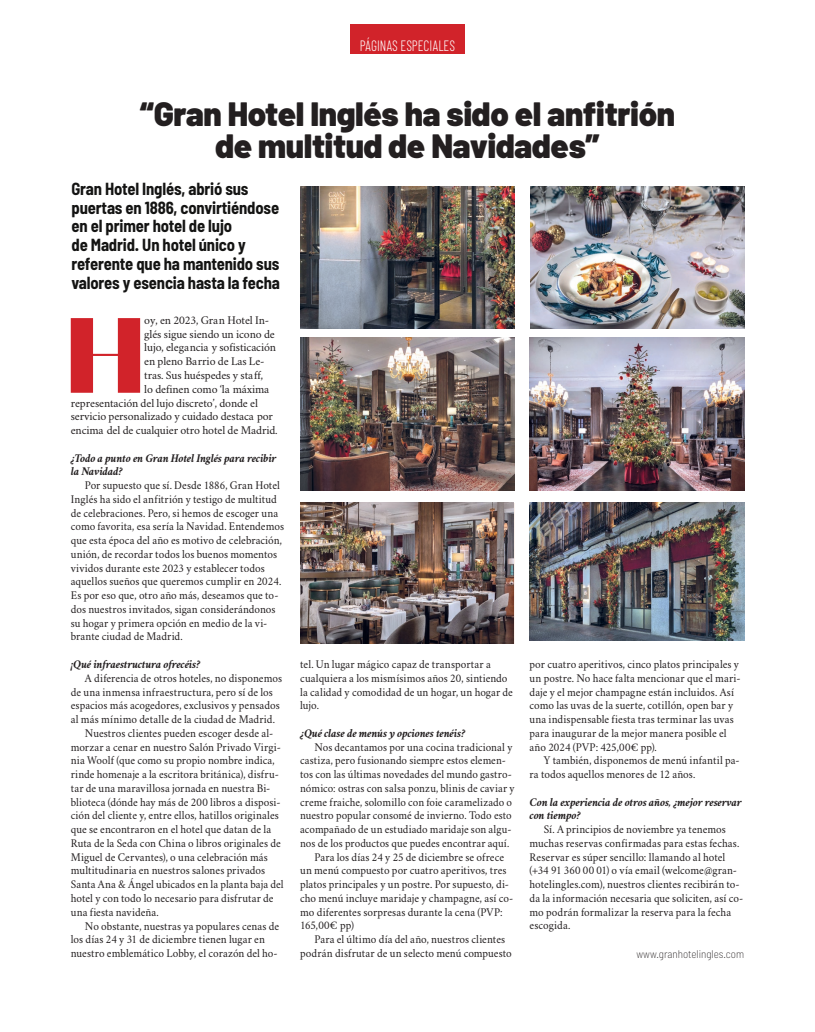
<style>
.page{position:relative;width:815px;height:1032px;background:#fff}
.page>*{position:absolute;margin:0;border:0;box-sizing:border-box;transform-origin:0 0}
.t1{font:900 106.62px "Quiche Display";color:#d1232a;scale:.95 1}
.t2{font:900 33.75px/32.8px "Barlow";letter-spacing:-.01em;color:#231f20;text-align:center}
.t3{font:700 semi-condensed 17.5px/18.8px "Barlow";letter-spacing:-.01em;color:#141413;scale:.95 1}
.t4{font:300 15px "Barlow Condensed";color:#fff;scale:.9 1}
.t5{font:italic 700 11.88px/13.8px "Crimson";letter-spacing:-.02em;color:#231f20}
.t6{font:11.62px/13.8px "Crimson";letter-spacing:.005em;color:#231f20;scale:.95 1}
.t7{font:11.62px "Crimson";letter-spacing:.005em;color:#231f20;scale:.94 1}
.t8{font:11.62px "Crimson";letter-spacing:.005em;color:#231f20}
.t9{font:200 semi-condensed 11.12px "Barlow";color:#231f20}
</style>
<div class="page">
<div style="left:350px;top:25px;width:114px;height:29px;background:#d1232a"></div>
<img style="left:300px;top:186px;width:215px;height:142px">
<img style="left:530px;top:186px;width:215px;height:142px">
<img style="left:300px;top:337px;width:215px;height:154px">
<img style="left:530px;top:337px;width:214px;height:154px">
<img style="left:300px;top:502px;width:214px;height:141px">
<img style="left:530px;top:502px;width:214px;height:138px">
<p class="t4" style="left:360px;top:36px;width:107px">PÁGINAS ESPECIALES</p>
<h2 class="t2" style="left:140px;top:97px;width:537px">“Gran Hotel Inglés ha sido el anfitrión de multitud de Navidades”</h2>
<h3 class="t3" style="left:72px;top:179px;width:221px">Gran Hotel Inglés, abrió sus puertas en 1886, convirtiéndose en el primer hotel de lujo<br>de Madrid. Un hotel único y referente que ha mantenido sus valores y esencia hasta la fecha</h3>
<h1 class="t1" style="left:66px;top:290px;width:85px">H</h1>
<p class="t8" style="left:144px;top:312px;width:127px">oy, en 2023, Gran Hotel In-</p>
<p class="t8" style="left:144px;top:326px;width:132px">glés sigue siendo un icono de</p>
<p class="t8" style="left:144px;top:339px;width:133px">lujo, elegancia y sofisticación</p>
<p class="t8" style="left:144px;top:353px;width:122px">en pleno Barrio de Las Le-</p>
<p class="t8" style="left:144px;top:367px;width:120px">tras. Sus huéspedes y staff,</p>
<p class="t8" style="left:144px;top:381px;width:127px">lo definen como ‘la máxima</p>
<p class="t8" style="left:71px;top:394px;width:189px">representación del lujo discreto’, donde el</p>
<p class="t8" style="left:71px;top:408px;width:204px">servicio personalizado y cuidado destaca por</p>
<p class="t8" style="left:71px;top:422px;width:208px">encima del de cualquier otro hotel de Madrid.</p>
<p class="t5" style="left:71px;top:450px;width:207px">¿Todo a punto en Gran Hotel Inglés para recibir la Navidad?</p>
<p class="t6" style="left:71px;top:477px;width:226px;text-indent:14px">Por supuesto que sí. Desde 1886, Gran Hotel Inglés ha sido el anfitrión y testigo de multitud de celebraciones. Pero, si hemos de escoger una como favorita, esa sería la Navidad. Entendemos que esta época del año es motivo de celebración, unión, de recordar todos los buenos momentos vividos durante este 2023 y establecer todos aquellos sueños que queremos cumplir en 2024.<br>Es por eso que, otro año más, deseamos que to&shy;dos nuestros invitados, sigan considerándonos su hogar y primera opción en medio de la vi&shy;brante ciudad de Madrid.</p>
<p class="t5" style="left:71px;top:656px;width:131px">¡Qué infraestructura ofrecéis?</p>
<p class="t6" style="left:85px;top:670px;width:209px">A diferencia de otros hoteles, no disponemos</p>
<p class="t6" style="left:71px;top:684px;width:214px">de una inmensa infraestructura, pero sí de los</p>
<p class="t6" style="left:71px;top:697px;width:221px">espacios más acogedores, exclusivos y pensados</p>
<p class="t6" style="left:71px;top:711px;width:216px">al más mínimo detalle de la ciudad de Madrid.</p>
<p class="t6" style="left:85px;top:725px;width:200px">Nuestros clientes pueden escoger desde al-</p>
<p class="t6" style="left:71px;top:739px;width:223px">morzar a cenar en nuestro Salón Privado Virgi-</p>
<p class="t6" style="left:71px;top:752px;width:216px">nia Woolf (que como su propio nombre indica,</p>
<p class="t6" style="left:71px;top:766px;width:221px">rinde homenaje a la escritora británica), disfru-</p>
<p class="t6" style="left:71px;top:780px;width:212px">tar de una maravillosa jornada en nuestra Bi-</p>
<p class="t6" style="left:71px;top:794px;width:222px">blioteca (dónde hay más de 200 libros a disposi-</p>
<p class="t6" style="left:71px;top:807px;width:221px">ción del cliente y, entre ellos, hatillos originales</p>
<p class="t6" style="left:71px;top:821px;width:212px">que se encontraron en el hotel que datan de la</p>
<p class="t6" style="left:71px;top:835px;width:223px">Ruta de la Seda con China o libros originales de</p>
<p class="t6" style="left:71px;top:849px;width:209px">Miguel de Cervantes), o una celebración más</p>
<p class="t6" style="left:71px;top:862px;width:206px">multitudinaria en nuestros salones privados</p>
<p class="t6" style="left:71px;top:876px;width:226px">Santa Ana &amp; Ángel ubicados en la planta baja del</p>
<p class="t6" style="left:71px;top:890px;width:215px">hotel y con todo lo necesario para disfrutar de</p>
<p class="t6" style="left:71px;top:904px;width:94px">una fiesta navideña.</p>
<p class="t6" style="left:85px;top:917px;width:206px">No obstante, nuestras ya populares cenas de</p>
<p class="t6" style="left:71px;top:931px;width:206px">los días 24 y 31 de diciembre tienen lugar en</p>
<p class="t6" style="left:71px;top:945px;width:219px">nuestro emblemático Lobby, el corazón del ho-</p>
<p class="t6" style="left:300px;top:656px;width:226px">tel. Un lugar mágico capaz de transportar a cualquiera a los mismísimos años 20, sintiendo la calidad y comodidad de un hogar, un hogar de lujo.</p>
<p class="t5" style="left:300px;top:725px;width:167px">¿Qué clase de menús y opciones tenéis?</p>
<p class="t7" style="left:314px;top:738px;width:212px">Nos decantamos por una cocina tradicional y</p>
<p class="t7" style="left:300px;top:752px;width:220px">castiza, pero fusionando siempre estos elemen-</p>
<p class="t7" style="left:300px;top:766px;width:227px">tos con las últimas novedades del mundo gastro-</p>
<p class="t7" style="left:300px;top:779px;width:230px">nómico: ostras con salsa ponzu, blinis de caviar y</p>
<p class="t7" style="left:300px;top:793px;width:227px">creme fraiche, solomillo con foie caramelizado o</p>
<p class="t7" style="left:300px;top:807px;width:227px">nuestro popular consomé de invierno. Todo esto</p>
<p class="t7" style="left:300px;top:821px;width:226px">acompañado de un estudiado maridaje son algu-</p>
<p class="t7" style="left:300px;top:834px;width:224px">nos de los productos que puedes encontrar aquí.</p>
<p class="t6" style="left:314px;top:849px;width:201px">Para los días 24 y 25 de diciembre se ofrece</p>
<p class="t6" style="left:300px;top:862px;width:219px">un menú compuesto por cuatro aperitivos, tres</p>
<p class="t6" style="left:300px;top:876px;width:221px">platos principales y un postre. Por supuesto, di-</p>
<p class="t6" style="left:300px;top:890px;width:226px">cho menú incluye maridaje y champagne, así co-</p>
<p class="t6" style="left:300px;top:904px;width:215px">mo diferentes sorpresas durante la cena (PVP:</p>
<p class="t6" style="left:300px;top:917px;width:58px">165,00€ pp)</p>
<p class="t6" style="left:314px;top:931px;width:202px">Para el último día del año, nuestros clientes</p>
<p class="t6" style="left:300px;top:945px;width:224px">podrán disfrutar de un selecto menú compuesto</p>
<p class="t6" style="left:530px;top:656px;width:224px">por cuatro aperitivos, cinco platos principales y un postre. No hace falta mencionar que el mari&shy;daje y el mejor champagne están incluidos. Así como las uvas de la suerte, cotillón, open bar y una indispensable fiesta tras terminar las uvas para inaugurar de la mejor manera posible el año 2024 (PVP: 425,00€ pp).</p>
<p class="t6" style="left:530px;top:752px;width:223px;text-indent:14px">Y también, disponemos de menú infantil pa&shy;ra todos aquellos menores de 12 años.</p>
<p class="t5" style="left:530px;top:794px;width:214px">Con la experiencia de otros años, ¿mejor reservar con tiempo?</p>
<p class="t6" style="left:530px;top:821px;width:226px;text-indent:14px">Sí. A principios de noviembre ya tenemos muchas reservas confirmadas para estas fechas.<br>Reservar es súper sencillo: llamando al hotel (+34 91 360 00 01) o vía email (welcome@gran&shy;hotelingles.com), nuestros clientes recibirán to&shy;da la información necesaria que soliciten, así co&shy;mo podrán formalizar la reserva para la fecha escogida.</p>
<p class="t9" style="left:636px;top:947px;width:109px">www.granhotelingles.com</p>
</div>
